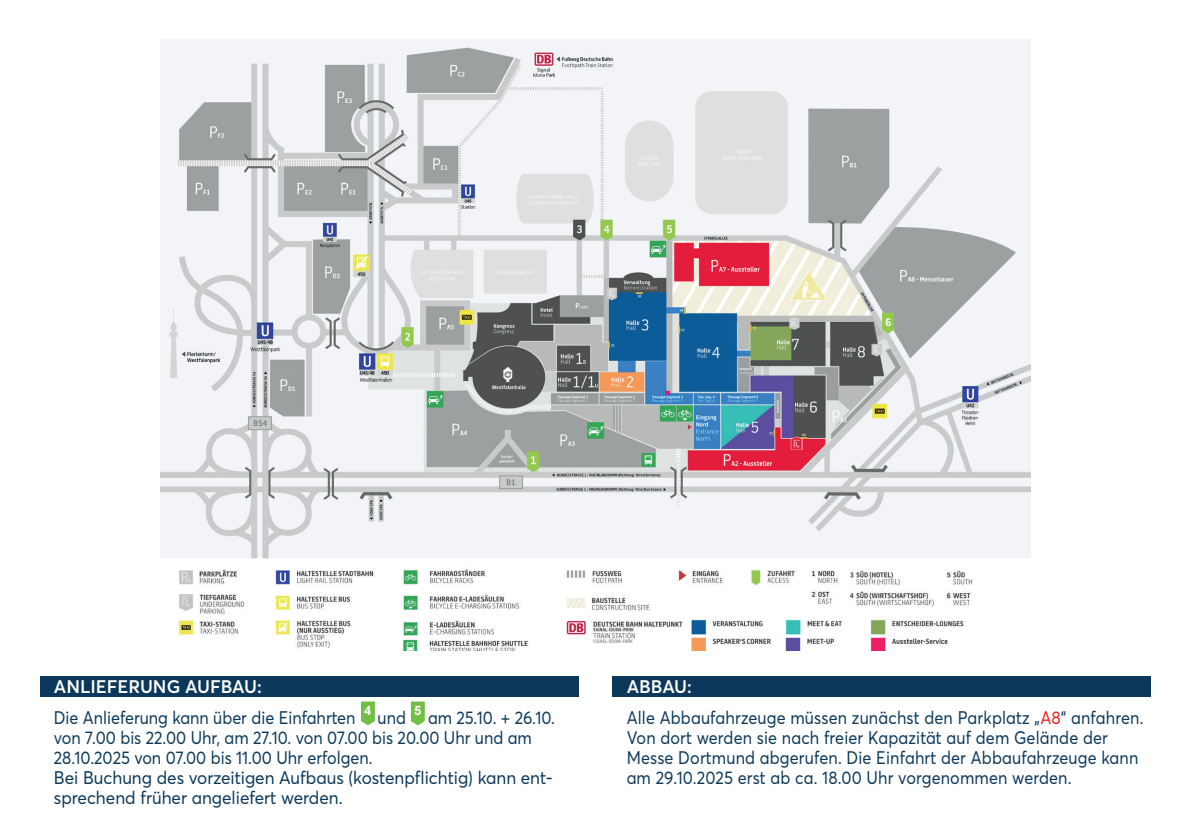
<style>
.page{position:relative;width:1191px;height:840px;background:#fff}
.page>*{position:absolute;margin:0;border:0;box-sizing:border-box;transform-origin:0 0}
.t1{font:18px/20px "Averta";color:#0c395b;scale:.9 1}
.t2{font:600 18px "Averta";color:#fff}
.t3{font:700 13px "Arial";color:#fff}
.s1{font-weight:600;color:#fff}
.s2{color:#ee1d23}
</style>
<div class="page">
<img style="left:160px;top:40px;width:870px;height:610px">
<div style="left:40px;top:675px;width:538px;height:21px;background:#0c395b"></div>
<div style="left:612px;top:675px;width:539px;height:21px;background:#0c395b"></div>
<svg style="left:411px;top:701px;width:14px;height:24px"></svg>
<svg style="left:361px;top:701px;width:14px;height:24px"></svg>
<p class="t2" style="left:54px;top:673px;width:209px">ANLIEFERUNG AUFBAU:</p>
<p class="t1" style="left:54px;top:707px;width:558px">Die Anlieferung kann über die Einfahrten und am 25.10. + 26.10. von 7.00 bis 22.00 Uhr, am 27.10. von 07.00 bis 20.00 Uhr und am 28.10.2025 von 07.00 bis 11.00 Uhr erfolgen.<br>Bei Buchung des vorzeitigen Aufbaus (kostenpflichtig) kann ent&shy;sprechend früher angeliefert werden.</p>
<p class="t3" style="left:364px;top:701px;width:9px">4</p>
<p class="t3" style="left:414px;top:701px;width:9px">5</p>
<p class="t1" style="left:626px;top:669px;width:576px;line-height:31.4px"><span class="s1">ABBAU:<br></span>Alle Abbaufahrzeuge müssen zunächst den Parkplatz „<span class="s2">A8</span>“ anfahren.</p>
<p class="t1" style="left:626px;top:727px;width:570px">Von dort werden sie nach freier Kapazität auf dem Gelände der<br>Messe Dortmund abgerufen. Die Einfahrt der Abbaufahrzeuge kann am 29.10.2025 erst ab ca. 18.00 Uhr vorgenommen werden.</p>
</div>
